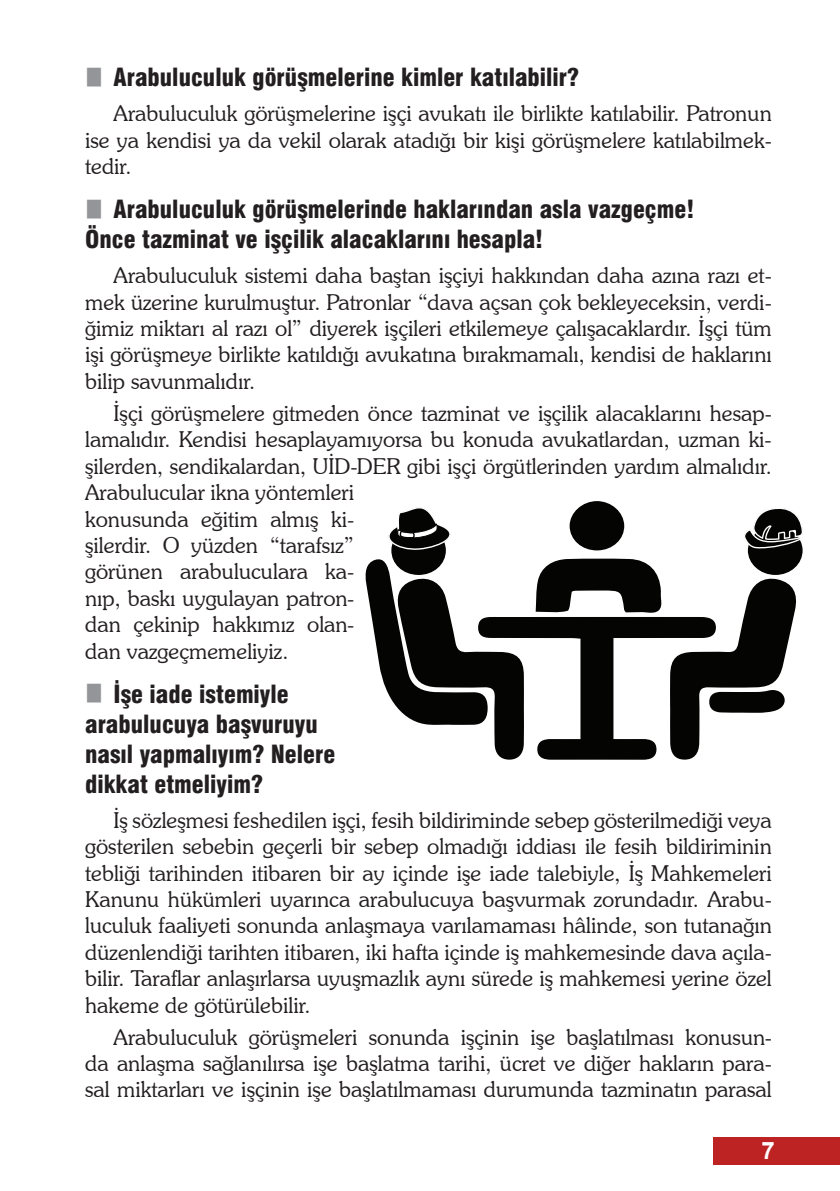
<style>
.page{position:relative;width:840px;height:1191px;background:#fff}
.page>*{position:absolute;margin:0;border:0;box-sizing:border-box;transform-origin:0 0}
.t1{font:900 condensed 24px/30px "Swiss 721 BT";color:#231f20}
.t2{font:700 24px "Arial";color:#fff}
.t3{font:300 22px/26.4px "Souvenir IT Cby BT";color:#231f20;text-align:justify}
</style>
<div class="page">
<div style="left:713px;top:1137px;width:126px;height:27px;background:#be2324"></div>
<svg style="left:365px;top:501px;width:438px;height:258px"></svg>
<p class="t1" style="left:113px;top:63px;width:467px">Arabuluculuk görüşmelerine kimler katılabilir?</p>
<p class="t3" style="left:85px;top:100px;width:687px;text-indent:28px">Arabuluculuk görüşmelerine işçi avukatı ile birlikte katılabilir. Patronun ise ya kendisi ya da vekil olarak atadığı bir kişi görüşmelere katılabilmek&shy;tedir.</p>
<p class="t1" style="left:85px;top:194px;width:610px;text-indent:28px">Arabuluculuk görüşmelerinde haklarından asla vazgeçme!<br>Önce tazminat ve işçilik alacaklarını hesapla!</p>
<p class="t3" style="left:85px;top:262px;width:687px;text-indent:28px">Arabuluculuk sistemi daha baştan işçiyi hakkından daha azına razı et&shy;mek üzerine kurulmuştur. Patronlar “dava açsan çok bekleyeceksin, verdi&shy;ğimiz miktarı al razı ol” diyerek işçileri etkilemeye çalışacaklardır. İşçi tüm işi görüşmeye birlikte katıldığı avukatına bırakmamalı, kendisi de haklarını bilip savunmalıdır.</p>
<p class="t3" style="left:85px;top:399px;width:687px;text-align:left;text-indent:28px">İşçi görüşmelere gitmeden önce tazminat ve işçilik alacaklarını hesap&shy;lamalıdır. Kendisi hesaplayamıyorsa bu konuda avukatlardan, uzman ki&shy;şilerden, sendikalardan, UİD-DER gibi işçi örgütlerinden yardım almalıdır.<br>Arabulucular ikna yöntemleri<br>konusunda eğitim almış ki-<br>şilerdir. O yüzden “tarafsız”<br>görünen arabuluculara ka-<br>nıp, baskı uygulayan patron-<br>dan çekinip hakkımız olan-<br>dan vazgeçmemeliyiz.</p>
<p class="t1" style="left:85px;top:679px;width:252px;text-indent:28px">İşe iade istemiyle arabulucuya başvuruyu nasıl yapmalıyım? Nelere dikkat etmeliyim?</p>
<p class="t3" style="left:85px;top:806px;width:687px;text-indent:28px">İş sözleşmesi feshedilen işçi, fesih bildiriminde sebep gösterilmediği veya gösterilen sebebin geçerli bir sebep olmadığı iddiası ile fesih bildiriminin tebliği tarihinden itibaren bir ay içinde işe iade talebiyle, İş Mahkemeleri Kanunu hükümleri uyarınca arabulucuya başvurmak zorundadır. Arabu&shy;luculuk faaliyeti sonunda anlaşmaya varılamaması hâlinde, son tutanağın düzenlendiği tarihten itibaren, iki hafta içinde iş mahkemesinde dava açıla&shy;bilir. Taraflar anlaşırlarsa uyuşmazlık aynı sürede iş mahkemesi yerine özel hakeme de götürülebilir.</p>
<p class="t3" style="left:85px;top:1023px;width:687px;text-indent:28px">Arabuluculuk görüşmeleri sonunda işçinin işe başlatılması konusun&shy;da anlaşma sağlanılırsa işe başlatma tarihi, ücret ve diğer hakların para&shy;sal miktarları ve işçinin işe başlatılmaması durumunda tazminatın parasal</p>
<p class="t2" style="left:761px;top:1133px;width:15px">7</p>
</div>
